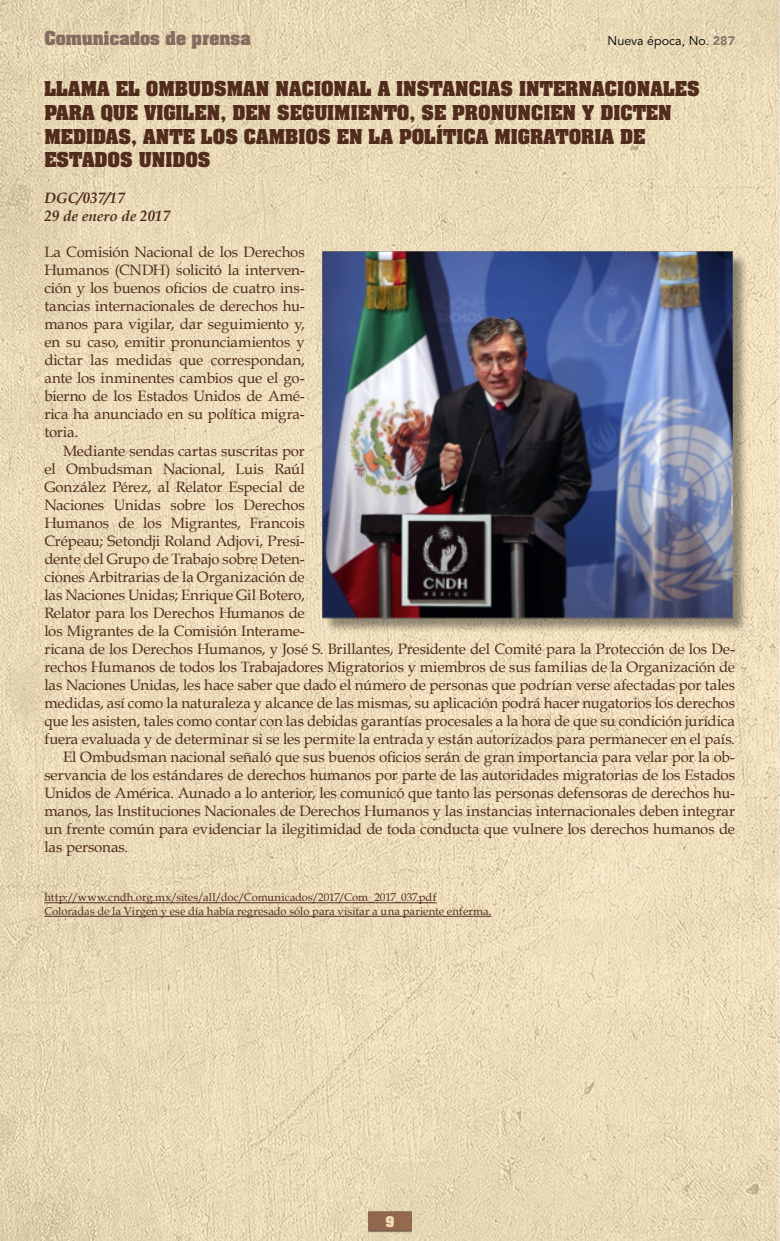
<style>
.page{position:relative;width:780px;height:1241px;background:#fff}
.page>*{position:absolute;margin:0;border:0;box-sizing:border-box;transform-origin:0 0}
.t1{font:700 17.5px/23.8px "Aachen Std";color:#512c1d}
.t2{font:700 16.25px "Aachen Std";color:#866b61}
.t3{font:15px/18px "Book Antiqua";letter-spacing:-.01em;color:#512c1d;text-align:justify}
.t4{font:italic 700 15px/18px "Book Antiqua";color:#512c1d}
.t5{font:12.5px "Avenir LT Std";color:#000}
.t6{font:700 12.5px "Aachen Std";color:#f4dbb2}
.t7{font:11.25px/13.5px "Book Antiqua";color:#532e1f}
.s1{font-weight:900;color:#88786d}
</style>
<div class="page">
<img style="left:0;top:0;width:779px;height:1240px">
<img style="left:368px;top:1204px;width:43px;height:32px">
<hr style="left:44px;top:915px;width:447px;height:1px;background:#532e1f">
<hr style="left:44px;top:902px;width:392px;height:1px;background:#532e1f">
<div style="left:324px;top:253px;width:424px;height:380px;background:#000;opacity:.4"></div>
<img style="left:321px;top:250px;width:412px;height:369px">
<p class="t2" style="left:44px;top:26px;width:208px">Comunicados de prensa</p>
<p class="t5" style="left:607px;top:34px;width:129px">Nueva época, No. <span class="s1">287</span></p>
<h3 class="t1" style="left:44px;top:77px;width:657px">LLAMA EL OMBUDSMAN NACIONAL A INSTANCIAS INTERNACIONALES PARA QUE VIGILEN, DEN SEGUIMIENTO, SE PRONUNCIEN Y DICTEN MEDIDAS, ANTE LOS CAMBIOS EN LA POLÍTICA MIGRATORIA DE ESTADOS UNIDOS</h3>
<p class="t4" style="left:44px;top:189px;width:127px">DGC/037/17<br>29 de enero de 2017</p>
<p class="t3" style="left:44px;top:243px;width:262px">La Comisión Nacional de los Derechos Humanos (CNDH) solicitó la interven&shy;ción y los buenos oficios de cuatro ins&shy;tancias internacionales de derechos hu&shy;manos para vigilar, dar seguimiento y, en su caso, emitir pronunciamientos y dictar las medidas que correspondan, ante los inminentes cambios que el go&shy;bierno de los Estados Unidos de Amé&shy;rica ha anunciado en su política migra&shy;toria.</p>
<p class="t3" style="left:44px;top:441px;width:692px;text-align:left;text-indent:19px">Mediante sendas cartas suscritas por<br>el Ombudsman Nacional, Luis Raúl<br>González Pérez, al Relator Especial de<br>Naciones Unidas sobre los Derechos<br>Humanos de los Migrantes, Francois<br>Crépeau; Setondji Roland Adjovi, Presi-<br>dente del Grupo de Trabajo sobre Deten-<br>ciones Arbitrarias de la Organización de<br>las Naciones Unidas; Enrique Gil Botero,<br>Relator para los Derechos Humanos de<br>los Migrantes de la Comisión Interame-<br>ricana de los Derechos Humanos, y José S. Brillantes, Presidente del Comité para la Protección de los De&shy;rechos Humanos de todos los Trabajadores Migratorios y miembros de sus familias de la Organización de las Naciones Unidas, les hace saber que dado el número de personas que podrían verse afectadas por tales medidas, así como la naturaleza y alcance de las mismas, su aplicación podrá hacer nugatorios los derechos que les asisten, tales como contar con las debidas garantías procesales a la hora de que su condición jurídica fuera evaluada y de determinar si se les permite la entrada y están autorizados para permanecer en el país.</p>
<p class="t3" style="left:44px;top:747px;width:692px;text-indent:19px">El Ombudsman nacional señaló que sus buenos oficios serán de gran importancia para velar por la ob&shy;servancia de los estándares de derechos humanos por parte de las autoridades migratorias de los Estados Unidos de América. Aunado a lo anterior, les comunicó que tanto las personas defensoras de derechos hu&shy;manos, las Instituciones Nacionales de Derechos Humanos y las instancias internacionales deben integrar un frente común para evidenciar la ilegitimidad de toda conducta que vulnere los derechos humanos de las personas.</p>
<p class="t7" style="left:44px;top:890px;width:448px">http://www.cndh.org.mx/sites/all/doc/Comunicados/2017/Com_2017_037.pdf<br>Coloradas de la Virgen y ese día había regresado sólo para visitar a una pariente enferma.</p>
<p class="t6" style="left:386px;top:1212px;width:10px">9</p>
</div>
